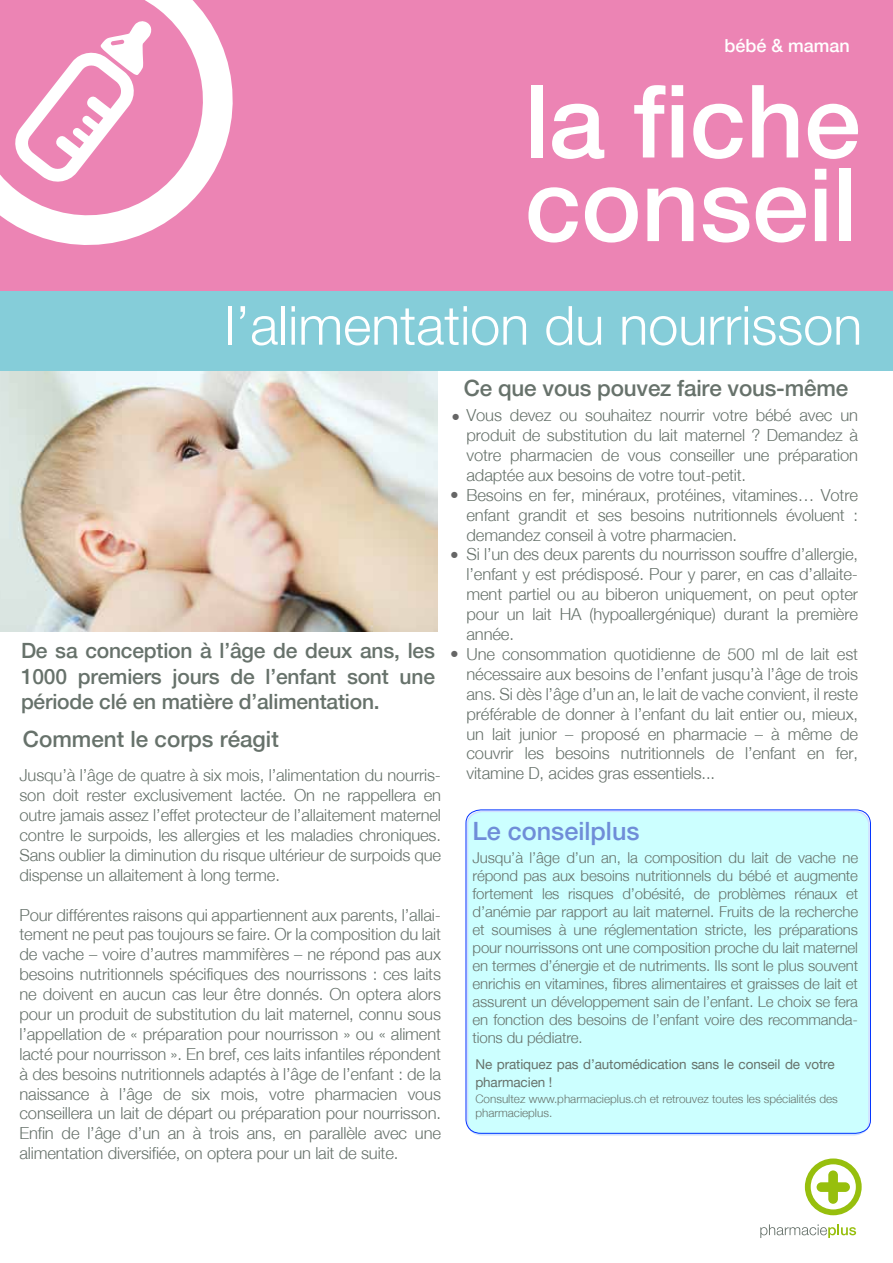
<style>
.page{position:relative;width:893px;height:1263px;background:#fff}
.page>*{position:absolute;margin:0;border:0;box-sizing:border-box;transform-origin:0 0}
.t1{font:500 101.4px/83.6px "Helvetica Neue";color:#fff}
.t2{font:300 54px "Helvetica Neue";color:#fff}
.t3{font:500 25.2px "Helvetica Neue";color:#6f8dd8}
.t4{font:500 22.35px "Helvetica Neue";letter-spacing:-.01em;color:#67726b}
.t5{font:500 21px/25.2px "Helvetica Neue";letter-spacing:-.01em;color:#67726b;text-align:justify}
.t6{font:500 18px "Helvetica Neue";color:#fff}
.t7{font:300 17.25px "Helvetica Neue";color:#666}
.t8{font:300 16.65px/20px "Helvetica Neue";letter-spacing:-.01em;color:#67726b;text-align:justify}
.t9{font:300 15px/18px "Helvetica Neue";letter-spacing:-.01em;color:#67726b;text-align:justify}
.t10{font:13.5px/18px "Helvetica Neue";letter-spacing:-.01em;color:#67726b}
.t11{font:300 11.7px/13.5px "Helvetica Neue";color:#67726b}
.s1{font-size:17.25px;color:#666}
</style>
<div class="page">
<img style="left:0;top:370px;width:437px;height:261px">
<div style="left:0;top:0;width:893px;height:298px;background:#ec84b4"></div>
<svg style="left:805px;top:1158px;width:57px;height:57px"></svg>
<svg style="left:760px;top:1224px;width:96px;height:14px"></svg>
<div style="left:0;top:291px;width:893px;height:79px;background:#85cdd9"></div>
<div style="left:465px;top:809px;width:406px;height:325px;background:#cff"></div>
<svg style="left:0;top:0;width:233px;height:245px"></svg>
<svg style="left:12px;top:20px;width:141px;height:165px"></svg>
<div style="left:0;top:0;width:36px;height:40px;background:#ec84b4"></div>
<p class="t6" style="left:724px;top:35px;width:127px">bébé &amp; maman</p>
<h1 class="t1" style="left:524px;top:79px;width:338px">la fiche conseil</h1>
<h2 class="t2" style="left:225px;top:292px;width:639px">l’alimentation du nourrisson</h2>
<p class="t5" style="left:21px;top:638px;width:416px">De sa conception à l’âge de deux ans, les 1000 premiers jours de l’enfant sont une période clé en matière d’alimentation.</p>
<h3 class="t4" style="left:23px;top:726px;width:257px">Comment le corps réagit</h3>
<p class="t8" style="left:20px;top:765px;width:423px">Jusqu’à l’âge de quatre à six mois, l’alimentation du nourris&shy;son doit rester exclusivement lactée. On ne rappellera en outre jamais assez l’effet protecteur de l’allaitement maternel contre le surpoids, les allergies et les maladies chroniques.<br>Sans oublier la diminution du risque ultérieur de surpoids que dispense un allaitement à long terme.</p>
<p class="t8" style="left:20px;top:904px;width:423px">Pour différentes raisons qui appartiennent aux parents, l’allai&shy;tement ne peut pas toujours se faire. Or la composition du lait de vache – voire d’autres mammifères – ne répond pas aux besoins nutritionnels spécifiques des nourrissons : ces laits ne doivent en aucun cas leur être donnés. On optera alors pour un produit de substitution du lait maternel, connu sous l’appellation de « préparation pour nourrisson » ou « aliment lacté pour nourrisson ». En bref, ces laits infantiles répondent à des besoins nutritionnels adaptés à l’âge de l’enfant : de la naissance à l’âge de six mois, votre pharmacien vous conseillera un lait de départ ou préparation pour nourrisson.<br>Enfin de l’âge d’un an à trois ans, en parallèle avec une alimentation diversifiée, on optera pour un lait de suite.</p>
<h3 class="t4" style="left:464px;top:375px;width:386px">Ce que vous pouvez faire vous-même</h3>
<p class="t8" style="left:466px;top:405px;width:393px;text-align:left;text-indent:-15px"><span class="s1">•</span> Vous devez ou souhaitez nourrir votre bébé avec un produit de substitution du lait maternel ? Demandez à votre pharmacien de vous conseiller une préparation adaptée aux besoins de votre tout-petit.<br>Besoins en fer, minéraux, protéines, vitamines… Votre enfant grandit et ses besoins nutritionnels évoluent : demandez conseil à votre pharmacien.<br>Si l’un des deux parents du nourrisson souffre d’allergie, l’enfant y est prédisposé. Pour y parer, en cas d’allaite&shy;ment partiel ou au biberon uniquement, on peut opter pour un lait HA (hypoallergénique) durant la première année.<br>Une consommation quotidienne de 500 ml de lait est nécessaire aux besoins de l’enfant jusqu’à l’âge de trois ans. Si dès l’âge d’un an, le lait de vache convient, il reste préférable de donner à l’enfant du lait entier ou, mieux, un lait junior – proposé en pharmacie – à même de couvrir les besoins nutritionnels de l’enfant en fer, vitamine D, acides gras essentiels...</p>
<p class="t7" style="left:450px;top:484px;width:10px">•</p>
<p class="t7" style="left:450px;top:544px;width:10px">•</p>
<p class="t7" style="left:450px;top:643px;width:10px">•</p>
<h3 class="t3" style="left:472px;top:816px;width:169px">Le conseilplus</h3>
<p class="t9" style="left:472px;top:848px;width:387px">Jusqu’à l’âge d’un an, la composition du lait de vache ne répond pas aux besoins nutritionnels du bébé et augmente fortement les risques d’obésité, de problèmes rénaux et d’anémie par rapport au lait maternel. Fruits de la recherche et soumises à une réglementation stricte, les préparations pour nourrissons ont une composition proche du lait maternel en termes d’énergie et de nutriments. Ils sont le plus souvent enrichis en vitamines, fibres alimentaires et graisses de lait et assurent un développement sain de l’enfant. Le choix se fera en fonction des besoins de l’enfant voire des recommanda&shy;tions du pédiatre.</p>
<p class="t10" style="left:475px;top:1055px;width:361px">Ne pratiquez pas d’automédication sans le conseil de votre pharmacien !</p>
<p class="t11" style="left:475px;top:1092px;width:364px">Consultez www.pharmacieplus.ch et retrouvez toutes les spécialités des pharmacieplus.</p>
</div>
